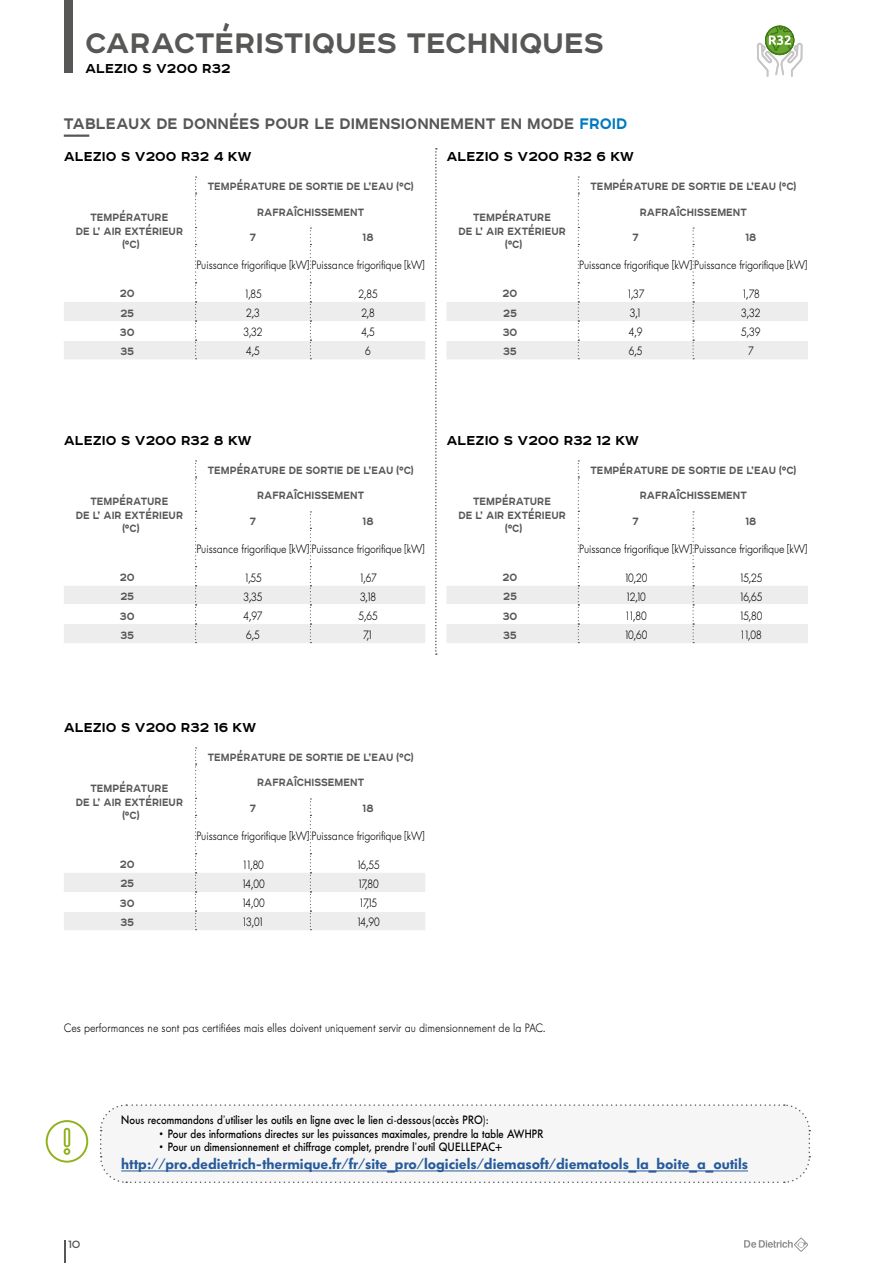
<style>
.page{position:relative;width:893px;height:1263px;background:#fff}
.page>*{position:absolute;margin:0;border:0;box-sizing:border-box;transform-origin:0 0}
.t1{font:700 36px "Affect";color:#575756}
.t2{font:700 19.5px "Affect";color:#575756;scale:.95 1}
.t3{font:700 16.5px "Affect";color:#000}
.t4{font:600 15px "Futura BQ";color:#275b9b}
.t5{font:700 13.5px/13.5px "Affect";color:#575756;text-align:center;scale:.9 1}
.t6{font:13.5px "Affect";color:#575756}
.t7{font:300 12px "Futura BQ";color:#000;scale:.9 1}
.t8{font:500 12px "Futura BQ";color:#000;scale:.9 1}
.s1{color:#0079be}
.s2{font-weight:300}
</style>
<div class="page">
<div style="left:64px;top:0;width:8px;height:72px;background:#575756"></div>
<svg style="left:757px;top:26px;width:45px;height:51px"></svg>
<hr style="left:64px;top:135px;width:25px;height:2px;background:#575756">
<svg style="left:64px;top:176px;width:361px;height:183px"></svg>
<div style="left:100px;top:1104px;width:711px;height:79px;background:#f6f6f6"></div>
<hr style="left:121px;top:1170px;width:627px;height:1px;background:#275b9b">
<svg style="left:46px;top:1120px;width:42px;height:42px"></svg>
<svg style="left:447px;top:176px;width:361px;height:183px"></svg>
<svg style="left:64px;top:460px;width:361px;height:183px"></svg>
<svg style="left:447px;top:460px;width:361px;height:183px"></svg>
<svg style="left:64px;top:747px;width:361px;height:183px"></svg>
<svg style="left:435px;top:148px;width:2px;height:507px"></svg>
<svg style="left:64px;top:1240px;width:1px;height:23px"></svg>
<svg style="left:744px;top:1238px;width:64px;height:13px"></svg>
<h1 class="t1" style="left:85px;top:17px;width:521px">CARACTÉRISTIQUES TECHNIQUES</h1>
<h3 class="t3" style="left:85px;top:56px;width:147px">ALEZIO S V200 R32</h3>
<h2 class="t2" style="left:64px;top:110px;width:595px">TABLEAUX DE DONNÉES POUR LE DIMENSIONNEMENT EN MODE <span class="s1">FROID</span></h2>
<h3 class="t3" style="left:64px;top:145px;width:189px">ALEZIO S V200 R32 4 KW</h3>
<h3 class="t3" style="left:446px;top:145px;width:189px">ALEZIO S V200 R32 6 KW</h3>
<p class="t5" style="left:76px;top:210px;width:121px">TEMPÉRATURE<br>DE L’ AIR EXTÉRIEUR (°C)</p>
<p class="t5" style="left:208px;top:179px;width:230px">TEMPÉRATURE DE SORTIE DE L’EAU (°C)</p>
<p class="t5" style="left:257px;top:204px;width:120px">RAFRAÎCHISSEMENT</p>
<p class="t5" style="left:250px;top:230px;width:8px">7</p>
<p class="t5" style="left:363px;top:230px;width:14px">18</p>
<p class="t7" style="left:196px;top:258px;width:255px">Puissance frigorifique [kW] Puissance frigorifique [kW]</p>
<p class="t5" style="left:120px;top:286px;width:18px">20</p>
<p class="t7" style="left:244px;top:287px;width:21px">1,85</p>
<p class="t7" style="left:359px;top:287px;width:23px">2,85</p>
<p class="t5" style="left:120px;top:305px;width:17px">25</p>
<p class="t7" style="left:246px;top:306px;width:16px">2,3</p>
<p class="t7" style="left:361px;top:306px;width:16px">2,8</p>
<p class="t5" style="left:120px;top:324px;width:18px">30</p>
<p class="t7" style="left:243px;top:325px;width:23px">3,32</p>
<p class="t7" style="left:361px;top:325px;width:16px">4,5</p>
<p class="t5" style="left:120px;top:343px;width:17px">35</p>
<p class="t7" style="left:246px;top:344px;width:16px">4,5</p>
<p class="t7" style="left:365px;top:344px;width:8px">6</p>
<p class="t5" style="left:458px;top:210px;width:121px">TEMPÉRATURE<br>DE L’ AIR EXTÉRIEUR (°C)</p>
<p class="t5" style="left:590px;top:179px;width:230px">TEMPÉRATURE DE SORTIE DE L’EAU (°C)</p>
<p class="t5" style="left:640px;top:204px;width:120px">RAFRAÎCHISSEMENT</p>
<p class="t5" style="left:633px;top:230px;width:8px">7</p>
<p class="t5" style="left:745px;top:230px;width:14px">18</p>
<p class="t7" style="left:579px;top:258px;width:255px">Puissance frigorifique [kW] Puissance frigorifique [kW]</p>
<p class="t5" style="left:503px;top:286px;width:18px">20</p>
<p class="t7" style="left:627px;top:287px;width:21px">1,37</p>
<p class="t7" style="left:742px;top:287px;width:21px">1,78</p>
<p class="t5" style="left:503px;top:305px;width:17px">25</p>
<p class="t7" style="left:630px;top:306px;width:15px">3,1</p>
<p class="t7" style="left:741px;top:306px;width:23px">3,32</p>
<p class="t5" style="left:503px;top:324px;width:18px">30</p>
<p class="t7" style="left:629px;top:325px;width:16px">4,9</p>
<p class="t7" style="left:741px;top:325px;width:23px">5,39</p>
<p class="t5" style="left:503px;top:343px;width:17px">35</p>
<p class="t7" style="left:629px;top:344px;width:16px">6,5</p>
<p class="t7" style="left:748px;top:344px;width:8px">7</p>
<h3 class="t3" style="left:64px;top:429px;width:189px">ALEZIO S V200 R32 8 KW</h3>
<p class="t5" style="left:76px;top:494px;width:121px">TEMPÉRATURE<br>DE L’ AIR EXTÉRIEUR (°C)</p>
<p class="t5" style="left:208px;top:462px;width:230px">TEMPÉRATURE DE SORTIE DE L’EAU (°C)</p>
<p class="t5" style="left:257px;top:488px;width:120px">RAFRAÎCHISSEMENT</p>
<p class="t5" style="left:250px;top:513px;width:8px">7</p>
<p class="t5" style="left:363px;top:513px;width:14px">18</p>
<p class="t7" style="left:196px;top:542px;width:255px">Puissance frigorifique [kW] Puissance frigorifique [kW]</p>
<p class="t5" style="left:120px;top:570px;width:18px">20</p>
<p class="t7" style="left:244px;top:571px;width:21px">1,55</p>
<p class="t7" style="left:359px;top:571px;width:21px">1,67</p>
<p class="t5" style="left:120px;top:589px;width:17px">25</p>
<p class="t7" style="left:243px;top:590px;width:23px">3,35</p>
<p class="t7" style="left:360px;top:590px;width:20px">3,18</p>
<p class="t5" style="left:120px;top:608px;width:18px">30</p>
<p class="t7" style="left:244px;top:609px;width:23px">4,97</p>
<p class="t7" style="left:359px;top:609px;width:23px">5,65</p>
<p class="t5" style="left:120px;top:627px;width:17px">35</p>
<p class="t7" style="left:246px;top:628px;width:16px">6,5</p>
<p class="t7" style="left:363px;top:628px;width:13px">7,1</p>
<h3 class="t3" style="left:446px;top:429px;width:194px">ALEZIO S V200 R32 12 KW</h3>
<p class="t5" style="left:458px;top:494px;width:121px">TEMPÉRATURE<br>DE L’ AIR EXTÉRIEUR (°C)</p>
<p class="t5" style="left:590px;top:462px;width:230px">TEMPÉRATURE DE SORTIE DE L’EAU (°C)</p>
<p class="t5" style="left:640px;top:488px;width:120px">RAFRAÎCHISSEMENT</p>
<p class="t5" style="left:633px;top:513px;width:8px">7</p>
<p class="t5" style="left:745px;top:513px;width:14px">18</p>
<p class="t7" style="left:579px;top:542px;width:255px">Puissance frigorifique [kW] Puissance frigorifique [kW]</p>
<p class="t5" style="left:503px;top:570px;width:18px">20</p>
<p class="t7" style="left:624px;top:571px;width:27px">10,20</p>
<p class="t7" style="left:739px;top:571px;width:27px">15,25</p>
<p class="t5" style="left:503px;top:589px;width:17px">25</p>
<p class="t7" style="left:625px;top:590px;width:24px">12,10</p>
<p class="t7" style="left:739px;top:590px;width:27px">16,65</p>
<p class="t5" style="left:503px;top:608px;width:18px">30</p>
<p class="t7" style="left:625px;top:609px;width:26px">11,80</p>
<p class="t7" style="left:739px;top:609px;width:27px">15,80</p>
<p class="t5" style="left:503px;top:627px;width:17px">35</p>
<p class="t7" style="left:624px;top:628px;width:27px">10,60</p>
<p class="t7" style="left:740px;top:628px;width:26px">11,08</p>
<h3 class="t3" style="left:64px;top:716px;width:194px">ALEZIO S V200 R32 16 KW</h3>
<p class="t5" style="left:76px;top:781px;width:121px">TEMPÉRATURE<br>DE L’ AIR EXTÉRIEUR (°C)</p>
<p class="t5" style="left:208px;top:749px;width:230px">TEMPÉRATURE DE SORTIE DE L’EAU (°C)</p>
<p class="t5" style="left:257px;top:775px;width:120px">RAFRAÎCHISSEMENT</p>
<p class="t5" style="left:250px;top:801px;width:8px">7</p>
<p class="t5" style="left:363px;top:801px;width:14px">18</p>
<p class="t7" style="left:196px;top:829px;width:255px">Puissance frigorifique [kW] Puissance frigorifique [kW]</p>
<p class="t5" style="left:120px;top:857px;width:18px">20</p>
<p class="t7" style="left:242px;top:858px;width:26px">11,80</p>
<p class="t7" style="left:356px;top:858px;width:27px">16,55</p>
<p class="t5" style="left:120px;top:876px;width:17px">25</p>
<p class="t7" style="left:241px;top:877px;width:27px">14,00</p>
<p class="t7" style="left:357px;top:877px;width:25px">17,80</p>
<p class="t5" style="left:120px;top:895px;width:18px">30</p>
<p class="t7" style="left:241px;top:896px;width:27px">14,00</p>
<p class="t7" style="left:359px;top:896px;width:22px">17,15</p>
<p class="t5" style="left:120px;top:914px;width:17px">35</p>
<p class="t7" style="left:242px;top:915px;width:26px">13,01</p>
<p class="t7" style="left:356px;top:915px;width:27px">14,90</p>
<p class="t7" style="left:64px;top:1020px;width:537px">Ces performances ne sont pas certifiées mais elles doivent uniquement servir au dimensionnement de la PAC.</p>
<p class="t6" style="left:68px;top:1234px;width:14px">10</p>
<p class="t8" style="left:121px;top:1113px;width:410px">Nous recommandons d’utiliser les outils en ligne avec le lien ci-dessous(accès PRO):</p>
<p class="t8" style="left:159px;top:1127px;width:428px"><span class="s2">•</span> Pour des informations directes sur les puissances maximales, prendre la table AWHPR</p>
<p class="t8" style="left:159px;top:1140px;width:383px"><span class="s2">•</span> Pour un dimensionnement et chiffrage complet, prendre l’outil QUELLEPAC+</p>
<p class="t4" style="left:121px;top:1155px;width:628px">http://pro.dedietrich-thermique.fr/fr/site_pro/logiciels/diemasoft/diematools_la_boite_a_outils</p>
</div>
